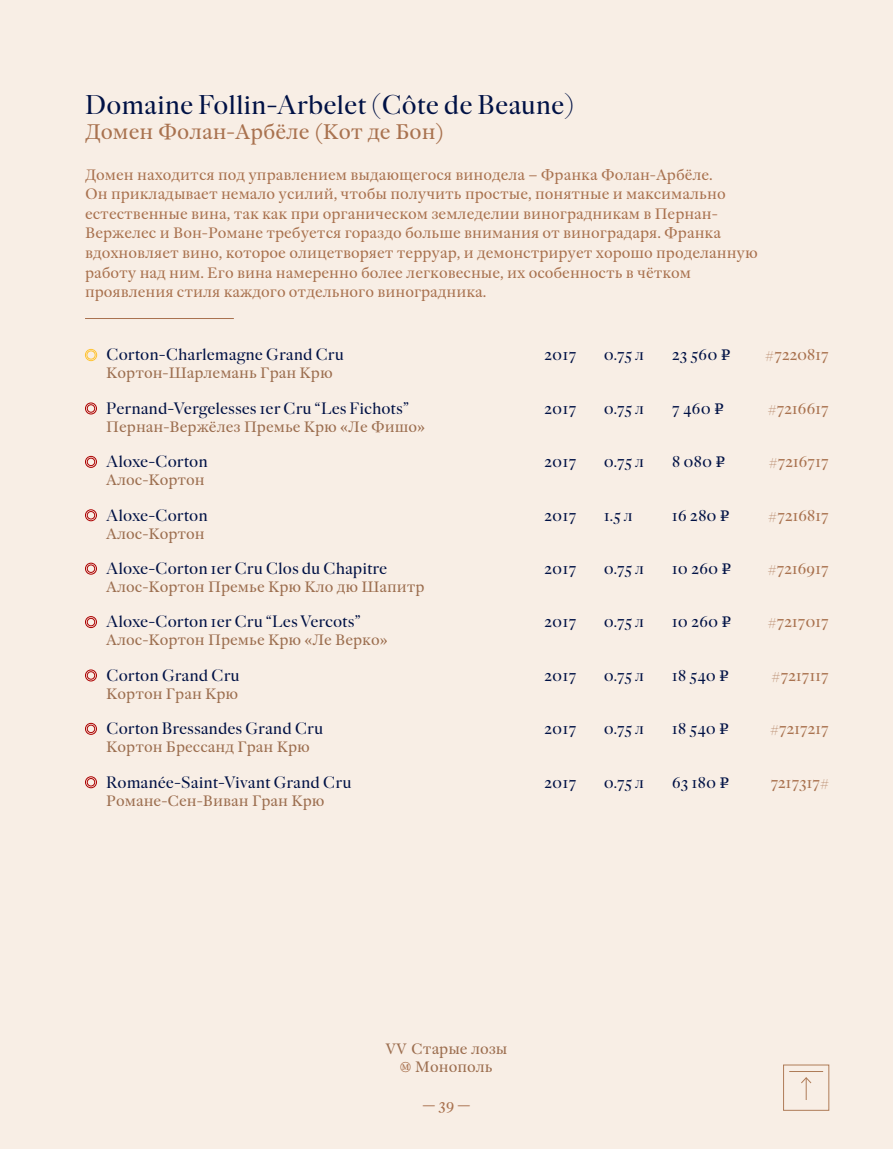
<style>
.page{position:relative;width:893px;height:1149px;background:#fff}
.page>*{position:absolute;margin:0;border:0;box-sizing:border-box;transform-origin:0 0}
.t1{font:27px "William Display Pro";color:#001145}
.t2{font:21px "William Subhead Pro";color:#a9724f}
.t3{font:16.5px "William Display Pro";color:#001145}
.t4{font:16.5px "William Display Pro";letter-spacing:-.02em;color:#a9724f}
.t5{font:15px/19.5px "William Subhead Pro";color:#a9724f}
.t6{font:15px/18px "William Subhead Pro";color:#9c6e4f;text-align:center}
.s1{font-family:"ALS Rubl";font-size:15px}
.s2{font-family:"STIX General";color:#a9724f}
</style>
<div class="page">
<div style="left:0;top:0;width:893px;height:1148px;background:#f8eee5"></div>
<div style="left:783px;top:1064px;width:46px;height:46px;border:1px solid #af7c58"></div>
<svg style="left:801px;top:1077px;width:11px;height:22px"></svg>
<hr style="left:789px;top:1070px;width:34px;height:1px;background:#ae7c58">
<hr style="left:85px;top:318px;width:149px;height:1px;background:#a9724f">
<div style="left:85px;top:349px;width:12px;height:12px;border:1px solid #ffc331;border-radius:50%"></div>
<div style="left:87px;top:350px;width:9px;height:9px;border:1px solid #ffc331;border-radius:50%"></div>
<div style="left:85px;top:402px;width:12px;height:12px;border:1px solid #ac0000;border-radius:50%"></div>
<div style="left:87px;top:404px;width:8px;height:8px;border:1px solid #ac0000;border-radius:50%"></div>
<div style="left:85px;top:456px;width:12px;height:11px;border:1px solid #ac0000;border-radius:50%"></div>
<div style="left:87px;top:457px;width:8px;height:9px;border:1px solid #ac0000;border-radius:50%"></div>
<div style="left:85px;top:509px;width:12px;height:12px;border:1px solid #ac0000;border-radius:50%"></div>
<div style="left:87px;top:511px;width:8px;height:8px;border:1px solid #ac0000;border-radius:50%"></div>
<div style="left:85px;top:562px;width:12px;height:12px;border:1px solid #ac0000;border-radius:50%"></div>
<div style="left:87px;top:564px;width:8px;height:8px;border:1px solid #ac0000;border-radius:50%"></div>
<div style="left:85px;top:616px;width:12px;height:11px;border:1px solid #ac0000;border-radius:50%"></div>
<div style="left:87px;top:617px;width:8px;height:9px;border:1px solid #ac0000;border-radius:50%"></div>
<div style="left:85px;top:669px;width:12px;height:12px;border:1px solid #ac0000;border-radius:50%"></div>
<div style="left:87px;top:671px;width:8px;height:8px;border:1px solid #ac0000;border-radius:50%"></div>
<div style="left:85px;top:722px;width:12px;height:12px;border:1px solid #ac0000;border-radius:50%"></div>
<div style="left:87px;top:724px;width:8px;height:8px;border:1px solid #ac0000;border-radius:50%"></div>
<div style="left:85px;top:776px;width:12px;height:12px;border:1px solid #ac0000;border-radius:50%"></div>
<div style="left:87px;top:777px;width:8px;height:9px;border:1px solid #ac0000;border-radius:50%"></div>
<h1 class="t1" style="left:85px;top:84px;width:491px">Domaine Follin-Arbelet (Côte de Beaune)</h1>
<h2 class="t2" style="left:85px;top:116px;width:361px">Домен Фолан-Арбёле (Кот де Бон)</h2>
<p class="t5" style="left:85px;top:164px;width:674px">Домен находится под управлением выдающегося винодела – Франка Фолан-Арбёле.<br>Он прикладывает немало усилий, чтобы получить простые, понятные и максимально естественные вина, так как при органическом земледелии виноградникам в Пернан-Вержелес и Вон-Романе требуется гораздо больше внимания от виноградаря. Франка вдохновляет вино, которое олицетворяет терруар, и демонстрирует хорошо проделанную работу над ним. Его вина намеренно более легковесные, их особенность в чётком проявления стиля каждого отдельного виноградника.</p>
<p class="t3" style="left:106px;top:342px;width:239px">Corton-Charlemagne Grand Cru</p>
<p class="t6" style="left:106px;top:363px;width:228px">Кортон-Шарлемань Гран Крю</p>
<p class="t3" style="left:544px;top:342px;width:34px">2017</p>
<p class="t3" style="left:604px;top:342px;width:42px">0.75 л</p>
<p class="t3" style="left:672px;top:342px;width:60px">23 560 <span class="s1">E</span></p>
<p class="t4" style="left:765px;top:342px;width:65px">#7220817</p>
<p class="t3" style="left:106px;top:396px;width:304px">Pernand-Vergelesses 1er Cru “Les Fichots”</p>
<p class="t6" style="left:106px;top:416px;width:320px">Пернан-Вержёлез Премье Крю «Ле Фишо»</p>
<p class="t3" style="left:544px;top:396px;width:34px">2017</p>
<p class="t3" style="left:604px;top:396px;width:42px">0.75 л</p>
<p class="t3" style="left:672px;top:396px;width:54px">7 460 <span class="s1">E</span></p>
<p class="t4" style="left:768px;top:396px;width:63px">#7216617</p>
<p class="t3" style="left:106px;top:449px;width:103px">Aloxe-Corton</p>
<p class="t6" style="left:106px;top:470px;width:100px">Алос-Кортон</p>
<p class="t3" style="left:544px;top:449px;width:34px">2017</p>
<p class="t3" style="left:604px;top:449px;width:42px">0.75 л</p>
<p class="t3" style="left:672px;top:449px;width:55px">8 080 <span class="s1">E</span></p>
<p class="t4" style="left:769px;top:449px;width:62px">#7216717</p>
<p class="t3" style="left:106px;top:502px;width:103px">Aloxe-Corton</p>
<p class="t6" style="left:106px;top:523px;width:100px">Алос-Кортон</p>
<p class="t3" style="left:544px;top:502px;width:34px">2017</p>
<p class="t3" style="left:604px;top:502px;width:30px">1.5 л</p>
<p class="t3" style="left:672px;top:502px;width:60px">16 280 <span class="s1">E</span></p>
<p class="t4" style="left:768px;top:502px;width:62px">#7216817</p>
<p class="t3" style="left:106px;top:556px;width:283px">Aloxe-Corton 1er Cru Clos du Chapitre</p>
<p class="t6" style="left:106px;top:576px;width:320px">Алос-Кортон Премье Крю Кло дю Шапитр</p>
<p class="t3" style="left:544px;top:556px;width:34px">2017</p>
<p class="t3" style="left:604px;top:556px;width:42px">0.75 л</p>
<p class="t3" style="left:672px;top:556px;width:61px">10 260 <span class="s1">E</span></p>
<p class="t4" style="left:768px;top:556px;width:63px">#7216917</p>
<p class="t3" style="left:106px;top:609px;width:256px">Aloxe-Corton 1er Cru “Les Vercots”</p>
<p class="t6" style="left:106px;top:630px;width:283px">Алос-Кортон Премье Крю «Ле Верко»</p>
<p class="t3" style="left:544px;top:609px;width:34px">2017</p>
<p class="t3" style="left:604px;top:609px;width:42px">0.75 л</p>
<p class="t3" style="left:672px;top:609px;width:61px">10 260 <span class="s1">E</span></p>
<p class="t4" style="left:768px;top:609px;width:63px">#7217017</p>
<p class="t3" style="left:106px;top:662px;width:135px">Corton Grand Cru</p>
<p class="t6" style="left:106px;top:683px;width:133px">Кортон Гран Крю</p>
<p class="t3" style="left:544px;top:662px;width:34px">2017</p>
<p class="t3" style="left:604px;top:662px;width:42px">0.75 л</p>
<p class="t3" style="left:672px;top:662px;width:59px">18 540 <span class="s1">E</span></p>
<p class="t4" style="left:772px;top:662px;width:59px">#7217117</p>
<p class="t3" style="left:106px;top:716px;width:218px">Corton Bressandes Grand Cru</p>
<p class="t6" style="left:106px;top:736px;width:205px">Кортон Брессанд Гран Крю</p>
<p class="t3" style="left:544px;top:716px;width:34px">2017</p>
<p class="t3" style="left:604px;top:716px;width:42px">0.75 л</p>
<p class="t3" style="left:672px;top:716px;width:59px">18 540 <span class="s1">E</span></p>
<p class="t4" style="left:770px;top:716px;width:61px">#7217217</p>
<p class="t3" style="left:106px;top:769px;width:247px">Romanée-Saint-Vivant Grand Cru</p>
<p class="t6" style="left:106px;top:790px;width:220px">Романе-Сен-Виван Гран Крю</p>
<p class="t3" style="left:544px;top:769px;width:34px">2017</p>
<p class="t3" style="left:604px;top:769px;width:42px">0.75 л</p>
<p class="t3" style="left:672px;top:769px;width:59px">63 180 <span class="s1">E</span></p>
<p class="t4" style="left:770px;top:769px;width:60px">7217317#</p>
<p class="t6" style="left:385px;top:1038px;width:124px">VV Старые лозы<br><span class="s2">Ⓜ</span> Монополь</p>
<p class="t5" style="left:422px;top:1093px;width:50px">— 39 —</p>
</div>
